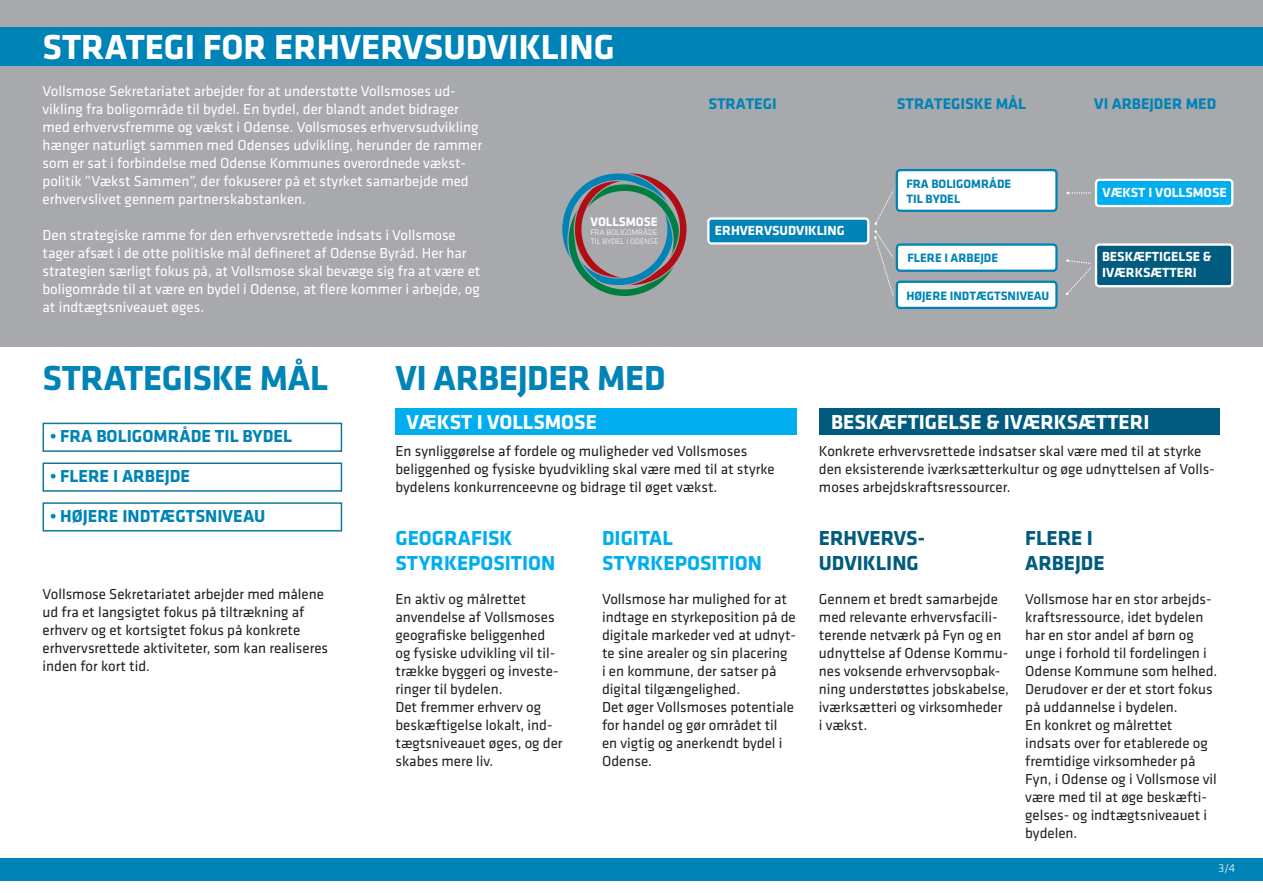
<style>
.page{position:relative;width:1263px;height:893px;background:#fff}
.page>*{position:absolute;margin:0;border:0;box-sizing:border-box;transform-origin:0 0}
.Overskift{font:700 36px "Klavika";color:#fff}
.Overskift-2{font:700 36px "Klavika";letter-spacing:-.01em;color:#0083b6}
.Brødtekst{font:700 21px/25.2px "Klavika";color:#00aeef}
.Brødtekst-2{font:700 21px "Klavika";color:#fff}
.Brødtekst-3{font:700 21px "Klavika";color:#005b7f}
.Brødtekst-4{font:700 18px "Klavika";color:#0083b6}
.t1{font:700 15.9px "Klavika";color:#0083b6}
.Brødtekst-5{font:15px/18px "Klavika";color:#231f20}
.Brødtekst-6{font:15px/18px "Klavika";color:#fff}
.Overskift-3{font:15px/18px "Klavika";color:#231f20}
.t2{font:700 13.65px/16.4px "Klavika";color:#fff}
.t3{font:700 12.9px "Klavika";color:#fff}
.t4{font:700 12.6px/15px "Klavika";color:#0083b6}
.t5{font:12px/14.4px "Klavika";color:#fff}
.t6{font:300 12px "Klavika";color:#fff}
.t7{font:300 8.1px/9.8px "Klavika";color:#fff}
</style>
<div class="page">
<div style="left:0;top:858px;width:1263px;height:22px;background:#0083b6"></div>
<div style="left:0;top:0;width:1263px;height:347px;background:#a8a9ad"></div>
<div style="left:0;top:28px;width:1263px;height:38px;background:#0083b6"></div>
<div style="left:395px;top:408px;width:402px;height:26px;background:#00aeef"></div>
<div style="left:819px;top:408px;width:400px;height:26px;background:#005b7f"></div>
<div style="left:43px;top:423px;width:299px;height:29px;border:2px solid #117899"></div>
<div style="left:43px;top:462px;width:299px;height:30px;border:2px solid #117899"></div>
<div style="left:43px;top:502px;width:299px;height:29px;border:2px solid #117899"></div>
<svg style="left:1066px;top:192px;width:25px;height:2px"></svg>
<svg style="left:874px;top:190px;width:20px;height:106px"></svg>
<div style="left:1096px;top:245px;width:136px;height:41px;background:#005b7f;border-radius:3px"></div>
<div style="left:1095px;top:243px;width:138px;height:44px;border:2px solid #fff;border-radius:3px"></div>
<div style="left:1096px;top:180px;width:136px;height:26px;background:#00aeef;border-radius:3px"></div>
<div style="left:1095px;top:179px;width:138px;height:28px;border:2px solid #fff;border-radius:3px"></div>
<svg style="left:1066px;top:259px;width:26px;height:36px"></svg>
<div style="left:897px;top:170px;width:159px;height:41px;background:#fff;border-radius:3px"></div>
<div style="left:896px;top:169px;width:161px;height:43px;border:2px solid #0083b6;border-radius:3px"></div>
<div style="left:897px;top:245px;width:159px;height:26px;background:#fff;border-radius:3px"></div>
<div style="left:896px;top:243px;width:161px;height:29px;border:2px solid #0083b6;border-radius:3px"></div>
<div style="left:897px;top:282px;width:159px;height:26px;background:#fff;border-radius:3px"></div>
<div style="left:896px;top:281px;width:161px;height:28px;border:2px solid #0083b6;border-radius:3px"></div>
<div style="left:708px;top:219px;width:160px;height:24px;background:#0083b6;border-radius:3px"></div>
<div style="left:707px;top:217px;width:162px;height:28px;border:2px solid #fff;border-radius:3px"></div>
<div style="left:569px;top:184px;width:111px;height:112px;border:7px solid #007e3d;border-radius:50%"></div>
<svg style="left:562px;top:173px;width:124px;height:112px"></svg>
<p class="Overskift" style="left:43px;top:27px;width:574px">STRATEGI FOR ERHVERVSUDVIKLING</p>
<p class="Brødtekst-6" style="left:43px;top:83px;width:441px">Vollsmose Sekretariatet arbejder for at understøtte Vollsmoses ud&shy;vikling fra boligområde til bydel. En bydel, der blandt andet bidrager med erhvervsfremme og vækst i Odense. Vollsmoses erhvervsudvikling hænger naturligt sammen med Odenses udvikling, herunder de rammer som er sat i forbindelse med Odense Kommunes overordnede vækst&shy;politik ”Vækst Sammen”, der fokuserer på et styrket samarbejde med erhvervslivet gennem partnerskabstanken.</p>
<p class="Brødtekst-6" style="left:43px;top:227px;width:439px">Den strategiske ramme for den erhvervsrettede indsats i Vollsmose tager afsæt i de otte politiske mål defineret af Odense Byråd. Her har strategien særligt fokus på, at Vollsmose skal bevæge sig fra at være et boligområde til at være en bydel i Odense, at flere kommer i arbejde, og at indtægtsniveauet øges.</p>
<p class="t5" style="left:342px;top:231px;width:167px">bydel, som alle er stolte af at bo i, og som er attraktiv at komme i.</p>
<p class="t3" style="left:590px;top:215px;width:69px">VOLLSMOSE</p>
<p class="t7" style="left:590px;top:227px;width:69px">FRA BOLIGOMRÅDE<br>TIL BYDEL I ODENSE</p>
<p class="t1" style="left:708px;top:95px;width:70px">STRATEGI</p>
<p class="t2" style="left:715px;top:222px;width:131px">ERHVERVSUDVIKLING</p>
<p class="t1" style="left:897px;top:95px;width:131px">STRATEGISKE MÅL</p>
<p class="t1" style="left:1094px;top:95px;width:124px">VI ARBEJDER MED</p>
<p class="t4" style="left:906px;top:176px;width:106px">FRA BOLIGOMRÅDE<br>TIL BYDEL</p>
<p class="t4" style="left:907px;top:251px;width:92px">FLERE I ARBEJDE</p>
<p class="t4" style="left:906px;top:288px;width:145px">HØJERE INDTÆGTSNIVEAU</p>
<p class="t2" style="left:1102px;top:184px;width:126px">VÆKST I VOLLSMOSE</p>
<p class="t2" style="left:1102px;top:248px;width:111px">BESKÆFTIGELSE &amp;<br>IVÆRKSÆTTERI</p>
<p class="Overskift-2" style="left:43px;top:358px;width:287px">STRATEGISKE MÅL</p>
<p class="Brødtekst-4" style="left:50px;top:427px;width:243px">• FRA BOLIGOMRÅDE TIL BYDEL</p>
<p class="Brødtekst-4" style="left:50px;top:466px;width:142px">• FLERE I ARBEJDE</p>
<p class="Brødtekst-4" style="left:50px;top:506px;width:217px">• HØJERE INDTÆGTSNIVEAU</p>
<p class="Overskift-3" style="left:43px;top:586px;width:287px">Vollsmose Sekretariatet arbejder med målene ud fra et langsigtet fokus på tiltrækning af erhverv og et kortsigtet fokus på konkrete erhvervsrettede aktiviteter, som kan realiseres inden for kort tid.</p>
<p class="Overskift-2" style="left:395px;top:358px;width:272px">VI ARBEJDER MED</p>
<p class="Brødtekst-2" style="left:406px;top:411px;width:192px">VÆKST I VOLLSMOSE</p>
<p class="Brødtekst-5" style="left:395px;top:443px;width:381px">En synliggørelse af fordele og muligheder ved Vollsmoses beliggenhed og fysiske byudvikling skal være med til at styrke bydelens konkurrenceevne og bidrage til øget vækst.</p>
<p class="Brødtekst-2" style="left:831px;top:411px;width:320px">BESKÆFTIGELSE &amp; IVÆRKSÆTTERI</p>
<p class="Brødtekst-5" style="left:819px;top:443px;width:397px">Konkrete erhvervsrettede indsatser skal være med til at styrke den eksisterende iværksætterkultur og øge udnyttelsen af Volls&shy;moses arbejdskraftsressourcer.</p>
<p class="Brødtekst" style="left:395px;top:526px;width:161px">GEOGRAFISK<br>STYRKEPOSITION</p>
<p class="Brødtekst" style="left:602px;top:526px;width:161px">DIGITAL<br>STYRKEPOSITION</p>
<p class="Brødtekst-3" style="left:819px;top:527px;width:108px">ERHVERVS-</p>
<p class="Brødtekst-3" style="left:819px;top:552px;width:101px">UDVIKLING</p>
<p class="Brødtekst-5" style="left:395px;top:590px;width:165px">En aktiv og målrettet anvendelse af Vollsmoses geografiske beliggenhed og fysiske udvikling vil til&shy;trække byggeri og investe&shy;ringer til bydelen.</p>
<p class="Brødtekst-5" style="left:395px;top:698px;width:169px">Det fremmer erhverv og beskæftigelse lokalt, ind&shy;tægtsniveauet øges, og der skabes mere liv.</p>
<p class="Brødtekst-5" style="left:602px;top:590px;width:195px">Vollsmose har mulighed for at indtage en styrkeposition på de digitale markeder ved at udnyt&shy;te sine arealer og sin placering<br>i en kommune, der satser på digital tilgængelighed.</p>
<p class="Brødtekst-5" style="left:602px;top:698px;width:193px">Det øger Vollsmoses potentiale for handel og gør området til en vigtig og anerkendt bydel i<br>Odense.</p>
<p class="Brødtekst-5" style="left:819px;top:590px;width:192px">Gennem et bredt samarbejde med relevante erhvervsfacili&shy;terende netværk på Fyn og en udnyttelse af Odense Kommu&shy;nes voksende erhvervsopbak&shy;ning understøttes jobskabelse, iværksætteri og virksomheder i vækst.</p>
<p class="Brødtekst-3" style="left:1025px;top:527px;width:69px">FLERE I</p>
<p class="Brødtekst-3" style="left:1025px;top:552px;width:81px">ARBEJDE</p>
<p class="Brødtekst-5" style="left:1025px;top:590px;width:188px">Vollsmose har en stor arbejds&shy;kraftsressource, idet bydelen</p>
<p class="Brødtekst-5" style="left:1025px;top:626px;width:194px">har en stor andel af børn og unge i forhold til fordelingen i<br>Odense Kommune som helhed.</p>
<p class="Brødtekst-5" style="left:1025px;top:680px;width:189px">Derudover er der et stort fokus på uddannelse i bydelen.</p>
<p class="Brødtekst-5" style="left:1025px;top:716px;width:193px">En konkret og målrettet indsats over for etablerede og fremtidige virksomheder på<br>Fyn, i Odense og i Vollsmose vil være med til at øge beskæfti&shy;gelses- og indtægtsniveauet i bydelen.</p>
<p class="t6" style="left:1218px;top:862px;width:19px">3/4</p>
</div>
